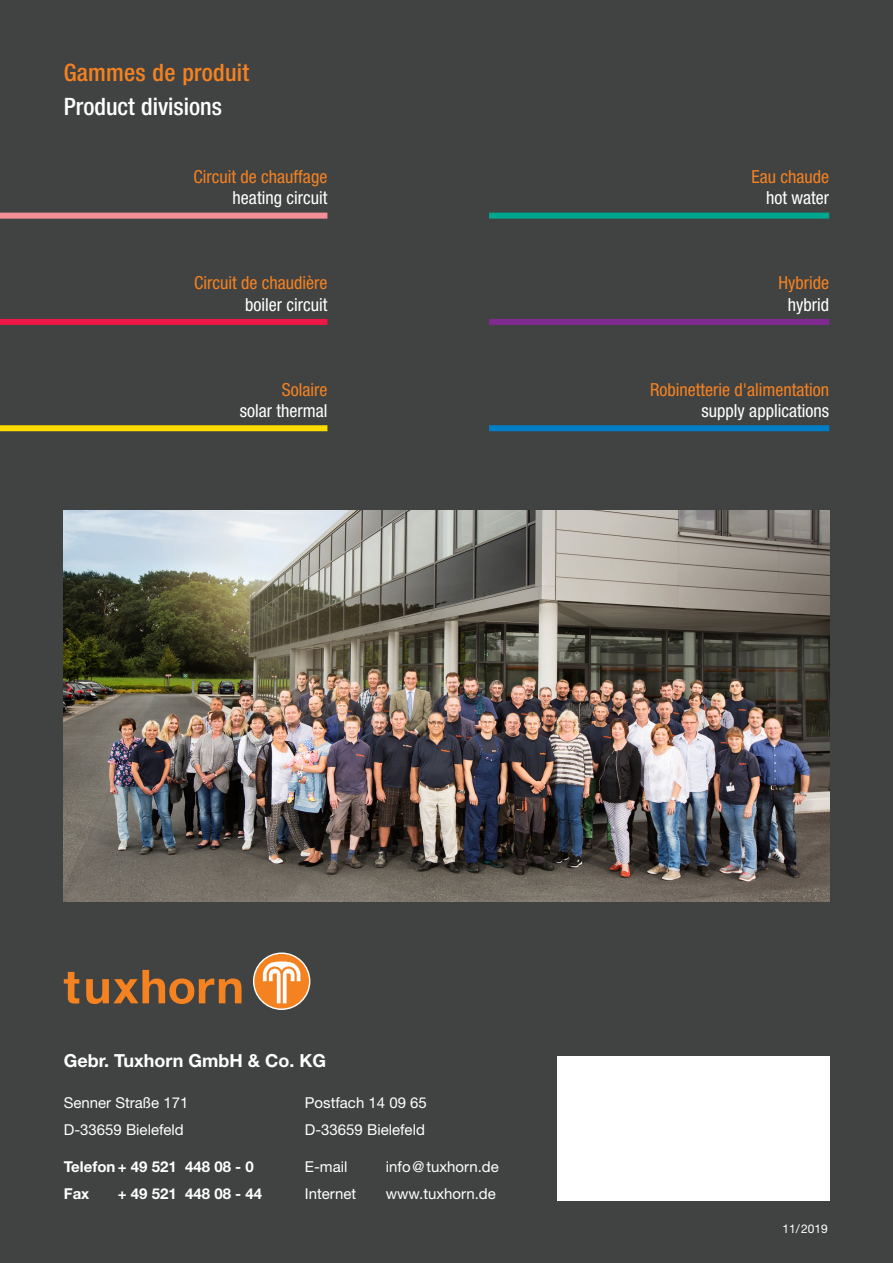
<style>
.page{position:relative;width:893px;height:1263px;background:#414343}
.page>*{position:absolute;margin:0;border:0;box-sizing:border-box;transform-origin:0 0}
.t1{font:500 condensed 24px "Helvetica Neue LT Std";color:#fff}
.t2{font:500 condensed 24px "Helvetica Neue LT Std";letter-spacing:.01em;color:#f58220}
.t3{font:condensed 18px "Helvetica Neue LT Std";color:#f58220}
.t4{font:condensed 18px "Helvetica Neue LT Std";color:#fff}
.t5{font:700 18px "Helvetica Neue LT Std";color:#fff}
.t6{font:15px "Helvetica Neue LT Std";color:#fff}
.t7{font:700 15px "Helvetica Neue LT Std";color:#fff}
.t8{font:12px "Helvetica Neue LT Std";color:#fff}
</style>
<div class="page">
<svg style="left:253px;top:952px;width:57px;height:58px"></svg>
<div style="left:254px;top:954px;width:55px;height:54px;background:#f58220;border-radius:50%"></div>
<svg style="left:263px;top:961px;width:37px;height:42px"></svg>
<svg style="left:64px;top:970px;width:177px;height:34px"></svg>
<img style="left:64px;top:510px;width:765px;height:391px">
<div style="left:0;top:213px;width:327px;height:6px;background:#f48f98"></div>
<div style="left:0;top:425px;width:327px;height:6px;background:#ffdc01"></div>
<div style="left:0;top:319px;width:327px;height:6px;background:#ed1845"></div>
<div style="left:489px;top:319px;width:340px;height:6px;background:#802990"></div>
<div style="left:489px;top:213px;width:340px;height:6px;background:#00a78e"></div>
<div style="left:489px;top:425px;width:340px;height:6px;background:#007ec5"></div>
<div style="left:557px;top:1056px;width:272px;height:144px;background:#fff"></div>
<p class="t2" style="left:64px;top:58px;width:187px">Gammes de produit</p>
<p class="t1" style="left:64px;top:92px;width:160px">Product divisions</p>
<p class="t3" style="left:194px;top:166px;width:135px">Circuit de chauffage</p>
<p class="t3" style="left:752px;top:166px;width:79px">Eau chaude</p>
<p class="t4" style="left:233px;top:187px;width:96px">heating circuit</p>
<p class="t4" style="left:766px;top:187px;width:65px">hot water</p>
<p class="t3" style="left:194px;top:272px;width:135px">Circuit de chaudière</p>
<p class="t3" style="left:779px;top:272px;width:52px">Hybride</p>
<p class="t4" style="left:245px;top:294px;width:84px">boiler circuit</p>
<p class="t4" style="left:788px;top:294px;width:43px">hybrid</p>
<p class="t3" style="left:282px;top:379px;width:47px">Solaire</p>
<p class="t3" style="left:650px;top:379px;width:181px">Robinetterie d'alimentation</p>
<p class="t4" style="left:240px;top:400px;width:89px">solar thermal</p>
<p class="t4" style="left:701px;top:400px;width:129px">supply applications</p>
<p class="t5" style="left:64px;top:1050px;width:264px">Gebr. Tuxhorn GmbH &amp; Co. KG</p>
<p class="t6" style="left:64px;top:1093px;width:126px">Senner Straße 171</p>
<p class="t6" style="left:64px;top:1120px;width:122px">D-33659 Bielefeld</p>
<p class="t7" style="left:64px;top:1157px;width:192px">Telefon + 49 521 448 08 - 0</p>
<p class="t7" style="left:64px;top:1184px;width:27px">Fax</p>
<p class="t7" style="left:118px;top:1184px;width:146px">+ 49 521 448 08 - 44</p>
<p class="t6" style="left:305px;top:1093px;width:123px">Postfach 14 09 65</p>
<p class="t6" style="left:305px;top:1120px;width:122px">D-33659 Bielefeld</p>
<p class="t6" style="left:305px;top:1157px;width:44px">E-mail</p>
<p class="t6" style="left:386px;top:1157px;width:114px">info@tuxhorn.de</p>
<p class="t6" style="left:305px;top:1184px;width:53px">Internet</p>
<p class="t6" style="left:386px;top:1184px;width:111px">www.tuxhorn.de</p>
<p class="t8" style="left:782px;top:1222px;width:47px">11/2019</p>
</div>
